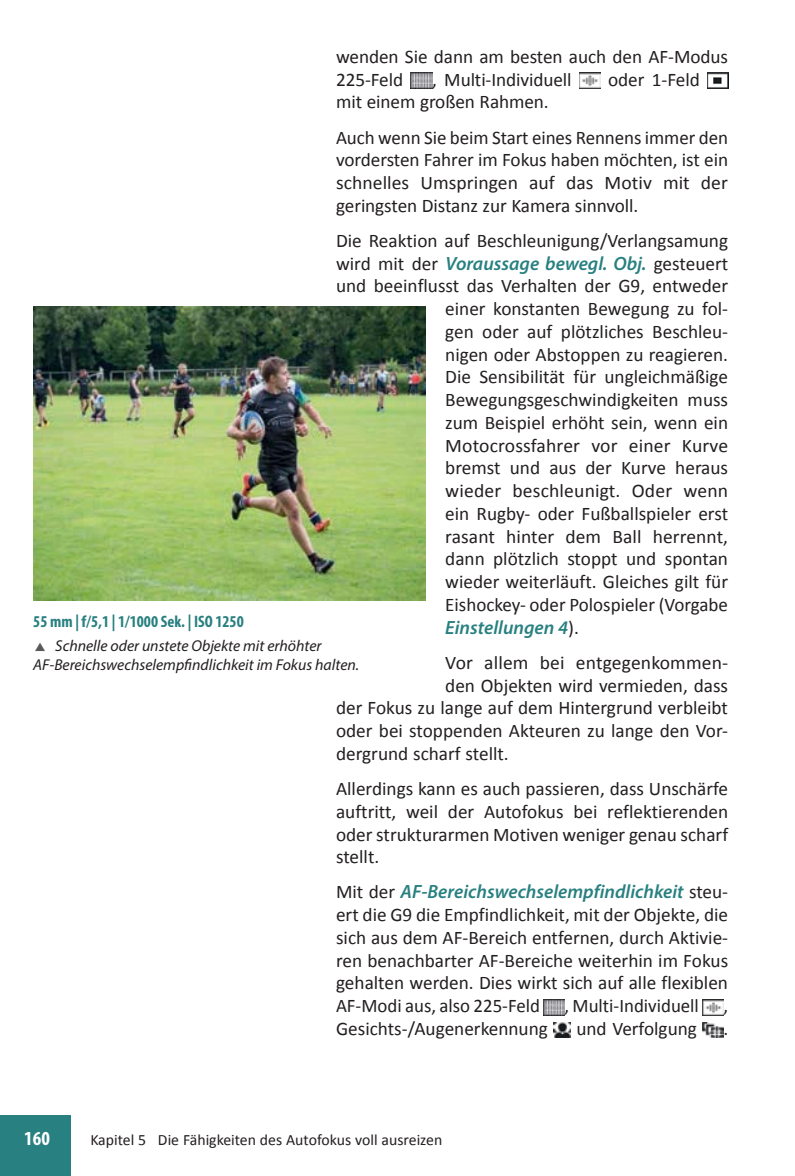
<style>
.page{position:relative;width:795px;height:1176px;background:#fff}
.page>*{position:absolute;margin:0;border:0;box-sizing:border-box;transform-origin:0 0}
.t1{font:700 condensed 19.95px "Myriad Pro";color:#fff}
.t2{font:19.25px/22.8px "Calibri";color:#231f20;text-align:justify}
.t3{font:italic 600 19.25px "Myriad Pro";color:#298080}
.t4{font:700 condensed 16.62px "Myriad Pro";color:#298080}
.t5{font:italic 15.75px/19.2px "Myriad Pro";color:#231f20}
.t6{font:15.75px "Calibri";color:#231f20}
.s1{font-family:"Calibri";font-weight:400;font-style:normal;color:#231f20}
</style>
<div class="page">
<div style="left:0;top:1115px;width:70px;height:61px;background:#298080"></div>
<img style="left:410px;top:73px;width:22px;height:16px">
<img style="left:579px;top:73px;width:21px;height:16px">
<img style="left:707px;top:73px;width:21px;height:16px">
<img style="left:543px;top:999px;width:22px;height:16px">
<img style="left:702px;top:999px;width:21px;height:16px">
<img style="left:553px;top:1022px;width:17px;height:16px">
<img style="left:702px;top:1022px;width:21px;height:16px">
<img style="left:33px;top:306px;width:392px;height:294px">
<p class="t2" style="left:336px;top:47px;width:393px">wenden Sie dann am besten auch den AF-Modus<br>225-Feld</p>
<p class="t2" style="left:432px;top:69px;width:141px">, Multi-Individuell</p>
<p class="t2" style="left:608px;top:69px;width:93px">oder 1-Feld</p>
<p class="t2" style="left:336px;top:86px;width:393px;line-height:35.2px">mit einem großen Rahmen.<br>Auch wenn Sie beim Start eines Rennens immer den</p>
<p class="t2" style="left:336px;top:150px;width:393px">vordersten Fahrer im Fokus haben möchten, ist ein schnelles Umspringen auf das Motiv mit der geringsten Distanz zur Kamera sinnvoll.</p>
<p class="t2" style="left:336px;top:231px;width:393px">Die Reaktion auf Beschleunigung/Verlangsamung</p>
<p class="t3" style="left:336px;top:256px;width:393px"><span class="s1">wird mit der</span> Voraussage bewegl. Obj. <span class="s1">gesteuert</span></p>
<p class="t2" style="left:445px;top:276px;width:284px;text-indent:-109px">und beeinflusst das Verhalten der G9, entweder einer konstanten Bewegung zu fol&shy;gen oder auf plötzliches Beschleu&shy;nigen oder Abstoppen zu reagieren.<br>Die Sensibilität für ungleichmäßige Bewegungsgeschwindigkeiten muss zum Beispiel erhöht sein, wenn ein Motocrossfahrer vor einer Kurve bremst und aus der Kurve heraus wieder beschleunigt. Oder wenn ein Rugby- oder Fußballspieler erst rasant hinter dem Ball herrennt, dann plötzlich stoppt und spontan wieder weiterläuft. Gleiches gilt für Eishockey- oder Polospieler (Vorgabe</p>
<p class="t3" style="left:445px;top:620px;width:135px">Einstellungen 4<span class="s1">).</span></p>
<p class="t2" style="left:445px;top:653px;width:284px">Vor allem bei entgegenkommen-</p>
<p class="t2" style="left:445px;top:675px;width:284px">den Objekten wird vermieden, dass</p>
<p class="t2" style="left:336px;top:698px;width:393px">der Fokus zu lange auf dem Hintergrund verbleibt</p>
<p class="t2" style="left:336px;top:721px;width:393px">oder bei stoppenden Akteuren zu lange den Vor-</p>
<p class="t2" style="left:336px;top:744px;width:174px">dergrund scharf stellt.</p>
<p class="t2" style="left:336px;top:779px;width:393px">Allerdings kann es auch passieren, dass Unschärfe auftritt, weil der Autofokus bei reflektierenden oder strukturarmen Motiven weniger genau scharf stellt.</p>
<p class="t3" style="left:336px;top:885px;width:393px"><span class="s1">Mit der</span> AF-Bereichswechselempfindlichkeit <span class="s1">steu-</span></p>
<p class="t2" style="left:336px;top:905px;width:393px">ert die G9 die Empfindlichkeit, mit der Objekte, die sich aus dem AF-Bereich entfernen, durch Aktivie&shy;ren benachbarter AF-Bereiche weiterhin im Fokus gehalten werden. Dies wirkt sich auf alle flexiblen AF-Modi aus, also 225-Feld</p>
<p class="t4" style="left:33px;top:615px;width:212px">55 mm | f/5,1 | 1/1000 Sek. | ISO 1250</p>
<p class="t5" style="left:33px;top:637px;width:327px;text-indent:22px">Schnelle oder unstete Objekte mit erhöhter<br>AF-Bereichswechselempfindlichkeit im Fokus halten.</p>
<p class="t2" style="left:564px;top:996px;width:136px">, Multi-Individuell</p>
<p class="t2" style="left:723px;top:996px;width:6px">,</p>
<p class="t2" style="left:336px;top:1019px;width:213px">Gesichts-/Augenerkennung</p>
<p class="t2" style="left:576px;top:1019px;width:122px">und Verfolgung</p>
<p class="t2" style="left:723px;top:1019px;width:6px">.</p>
<p class="t1" style="left:24px;top:1131px;width:27px">160</p>
<p class="t6" style="left:90px;top:1133px;width:353px">Kapitel 5 Die Fähigkeiten des Autofokus voll ausreizen</p>
</div>
